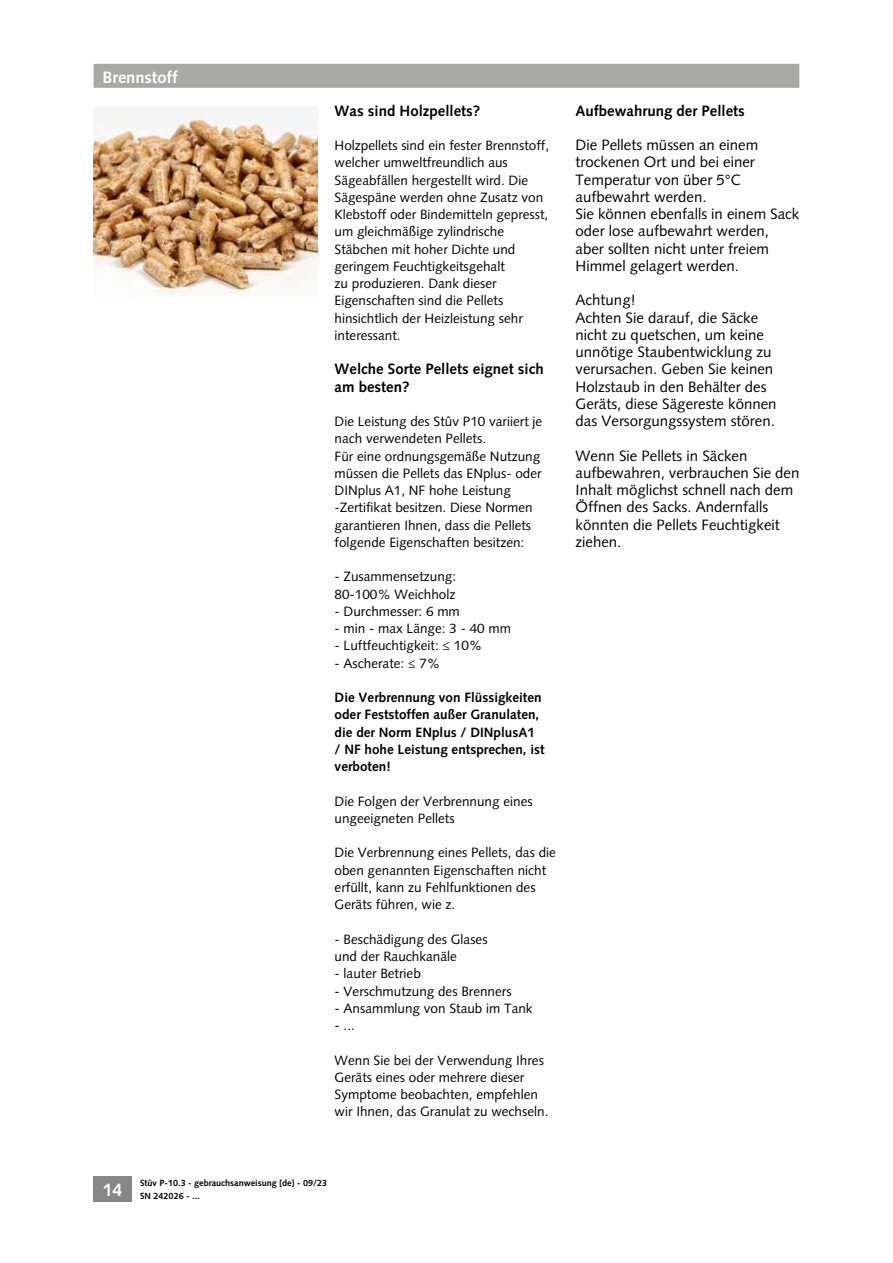
<style>
.page{position:relative;width:893px;height:1263px;background:#fff}
.page>*{position:absolute;margin:0;border:0;box-sizing:border-box;transform-origin:0 0}
.t1{font:700 16.5px "Syntax LT Std";color:#fff}
.t2{font:15px/17.2px "Syntax LT Std";color:#000}
.t3{font:700 15px/17.2px "Syntax LT Std";color:#000}
.t4{font:13.5px/17.2px "Syntax LT Std";color:#000}
.t5{font:700 13.5px/17.2px "Syntax LT Std";color:#000}
.t6{font:700 9px "Syntax LT Std";color:#000}
</style>
<div class="page">
<div style="left:94px;top:1176px;width:38px;height:26px;background:#878787"></div>
<img style="left:94px;top:112px;width:223px;height:184px">
<div style="left:94px;top:64px;width:705px;height:24px;background:#a8a8a7"></div>
<p class="t1" style="left:102px;top:67px;width:77px">Brennstoff</p>
<p class="t3" style="left:335px;top:102px;width:147px">Was sind Holzpellets?</p>
<p class="t4" style="left:335px;top:137px;width:216px">Holzpellets sind ein fester Brennstoff, welcher umweltfreundlich aus<br>Sägeabfällen hergestellt wird. Die<br>Sägespäne werden ohne Zusatz von<br>Klebstoff oder Bindemitteln gepresst, um gleichmäßige zylindrische<br>Stäbchen mit hoher Dichte und geringem Feuchtigkeitsgehalt<br>zu produzieren. Dank dieser<br>Eigenschaften sind die Pellets hinsichtlich der Heizleistung sehr interessant.</p>
<p class="t3" style="left:335px;top:361px;width:211px">Welche Sorte Pellets eignet sich am besten?</p>
<p class="t4" style="left:335px;top:413px;width:209px">Die Leistung des Stûv P10 variiert je nach verwendeten Pellets.<br>Für eine ordnungsgemäße Nutzung müssen die Pellets das ENplus- oder DINplus A1, NF hohe Leistung -Zertifikat besitzen. Diese Normen garantieren Ihnen, dass die Pellets folgende Eigenschaften besitzen:</p>
<p class="t4" style="left:335px;top:568px;width:123px">- Zusammensetzung:<br>80-100% Weichholz</p>
<p class="t4" style="left:335px;top:603px;width:127px">- Durchmesser: 6 mm</p>
<p class="t4" style="left:335px;top:620px;width:178px">- min - max Länge: 3 - 40 mm</p>
<p class="t4" style="left:335px;top:637px;width:149px">- Luftfeuchtigkeit: ≤ 10%</p>
<p class="t4" style="left:335px;top:654px;width:107px">- Ascherate: ≤ 7%</p>
<p class="t5" style="left:335px;top:689px;width:211px">Die Verbrennung von Flüssigkeiten oder Feststoffen außer Granulaten, die der Norm ENplus / DINplusA1<br>/ NF hohe Leistung entsprechen, ist verboten!</p>
<p class="t4" style="left:335px;top:792px;width:200px">Die Folgen der Verbrennung eines ungeeigneten Pellets</p>
<p class="t4" style="left:335px;top:844px;width:223px">Die Verbrennung eines Pellets, das die oben genannten Eigenschaften nicht erfüllt, kann zu Fehlfunktionen des Geräts führen, wie z.</p>
<p class="t4" style="left:335px;top:930px;width:155px">- Beschädigung des Glases und der Rauchkanäle</p>
<p class="t4" style="left:335px;top:965px;width:88px">- lauter Betrieb</p>
<p class="t4" style="left:335px;top:982px;width:179px">- Verschmutzung des Brenners</p>
<p class="t4" style="left:335px;top:999px;width:200px">- Ansammlung von Staub im Tank</p>
<p class="t4" style="left:335px;top:1017px;width:22px">- ...</p>
<p class="t4" style="left:335px;top:1051px;width:215px">Wenn Sie bei der Verwendung Ihres Geräts eines oder mehrere dieser Symptome beobachten, empfehlen wir Ihnen, das Granulat zu wechseln.</p>
<p class="t3" style="left:576px;top:102px;width:171px">Aufbewahrung der Pellets</p>
<p class="t2" style="left:576px;top:136px;width:225px">Die Pellets müssen an einem trockenen Ort und bei einer<br>Temperatur von über 5°C aufbewahrt werden.<br>Sie können ebenfalls in einem Sack oder lose aufbewahrt werden, aber sollten nicht unter freiem<br>Himmel gelagert werden.</p>
<p class="t2" style="left:576px;top:292px;width:202px">Achtung!<br>Achten Sie darauf, die Säcke nicht zu quetschen, um keine unnötige Staubentwicklung zu verursachen. Geben Sie keinen<br>Holzstaub in den Behälter des<br>Geräts, diese Sägereste können das Versorgungssystem stören.</p>
<p class="t2" style="left:576px;top:447px;width:225px">Wenn Sie Pellets in Säcken aufbewahren, verbrauchen Sie den<br>Inhalt möglichst schnell nach dem<br>Öffnen des Sacks. Andernfalls könnten die Pellets Feuchtigkeit ziehen.</p>
<p class="t6" style="left:140px;top:1178px;width:189px">Stûv P-10.3 - gebrauchsanweisung [de] - 09/23</p>
<p class="t6" style="left:103px;top:1190px;width:98px"><sup>14</sup> SN 242026 - ...</p>
</div>
